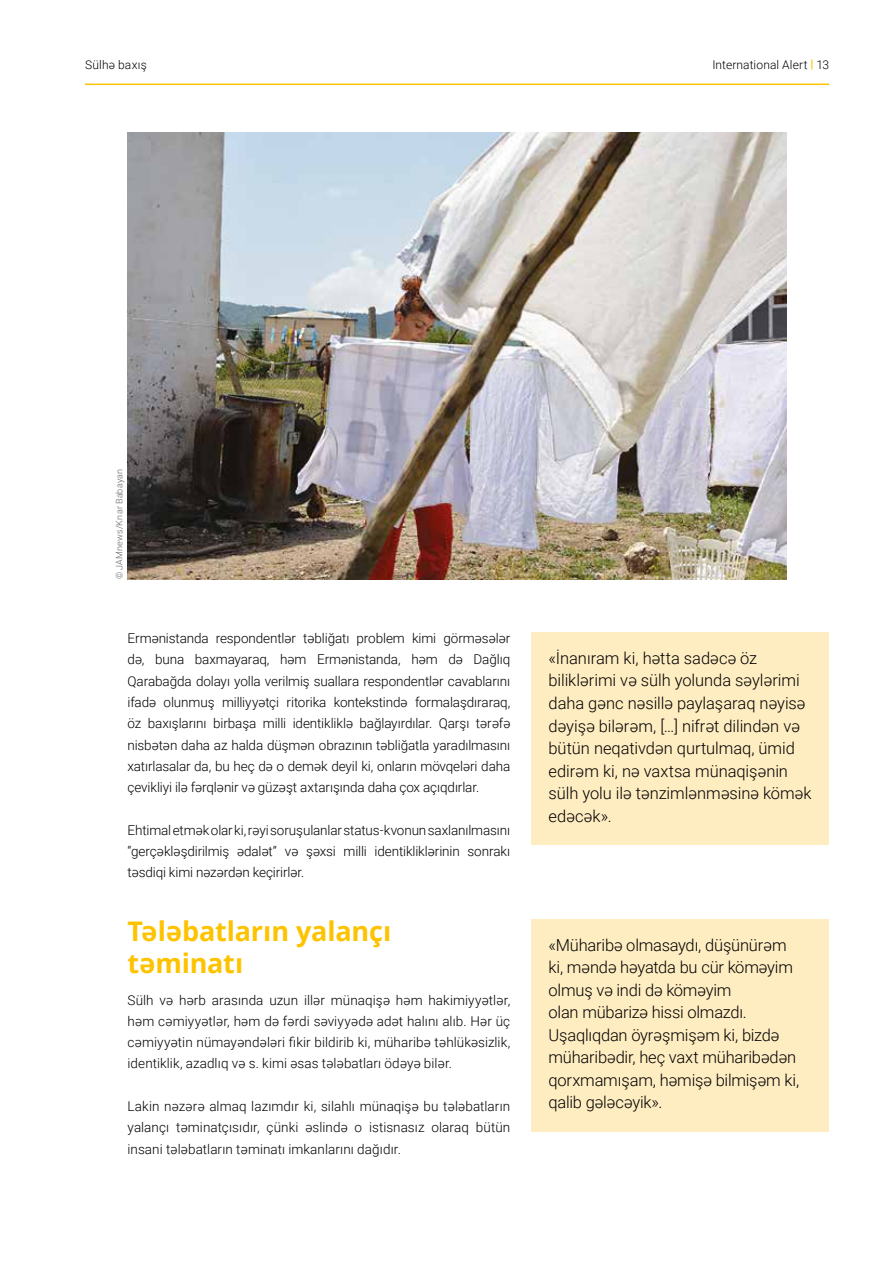
<style>
.page{position:relative;width:893px;height:1263px;background:#fff}
.page>*{position:absolute;margin:0;border:0;box-sizing:border-box;transform-origin:0 0}
.t1{font:700 27px/32px "Noto Sans";letter-spacing:-.005em;color:#fdc300}
.t2{font:300 16.5px/22.5px "Roboto";letter-spacing:-.005em;color:#000}
.t3{font:300 13.5px/21.3px "Roboto";color:#000;text-align:justify}
.t4{font:300 12px "Roboto";letter-spacing:.01em;color:#000}
.t5{font:300 9px "Roboto";letter-spacing:.02em;color:#646363}
.s1{font-weight:700;color:#fdc300}
</style>
<div class="page">
<div style="left:531px;top:633px;width:298px;height:212px;background:#ffedc2"></div>
<img style="left:127px;top:133px;width:660px;height:446px">
<div style="left:531px;top:919px;width:298px;height:213px;background:#ffedc2"></div>
<hr style="left:85px;top:84px;width:744px;height:1px;background:#fdc300">
<p class="t4" style="left:85px;top:56px;width:63px">Sülhə baxış</p>
<p class="t4" style="left:712px;top:56px;width:118px">International Alert <span class="s1">|</span> 13</p>
<p class="t5" style="left:113px;top:579px;width:112px;rotate:-90deg">© JAMnews/Knar Babayan</p>
<p class="t3" style="left:128px;top:627px;width:384px">Ermənistanda respondentlər təbliğatı problem kimi görməsələr də, buna baxmayaraq, həm Ermənistanda, həm də Dağlıq Qarabağda dolayı yolla verilmiş suallara respondentlər cavablarını ifadə olunmuş milliyyətçi ritorika kontekstində formalaşdıraraq, öz baxışlarını birbaşa milli identikliklə bağlayırdılar. Qarşı tərəfə nisbətən daha az halda düşmən obrazının təbliğatla yaradılmasını xatırlasalar da, bu heç də o demək deyil ki, onların mövqeləri daha çevikliyi ilə fərqlənir və güzəşt axtarışında daha çox açıqdırlar.</p>
<p class="t3" style="left:128px;top:819px;width:384px">Ehtimal etmək olar ki, rəyi soruşulanlar status-kvonun saxlanılmasını “gerçəkləşdirilmiş ədalət” və şəxsi milli identikliklərinin sonrakı təsdiqi kimi nəzərdən keçirirlər.</p>
<h1 class="t1" style="left:128px;top:916px;width:265px">Tələbatların yalançı təminatı</h1>
<p class="t3" style="left:128px;top:989px;width:384px">Sülh və hərb arasında uzun illər münaqişə həm hakimiyyətlər, həm cəmiyyətlər, həm də fərdi səviyyədə adət halını alıb. Hər üç cəmiyyətin nümayəndələri fikir bildirib ki, müharibə təhlükəsizlik, identiklik, azadlıq və s. kimi əsas tələbatları ödəyə bilər.</p>
<p class="t3" style="left:128px;top:1095px;width:384px">Lakin nəzərə almaq lazımdır ki, silahlı münaqişə bu tələbatların yalançı təminatçısıdır, çünki əslində o istisnasız olaraq bütün insani tələbatların təminatı imkanlarını dağıdır.</p>
<p class="t2" style="left:549px;top:646px;width:265px">«İnanıram ki, hətta sadəcə öz biliklərimi və sülh yolunda səylərimi daha gənc nəsillə paylaşaraq nəyisə dəyişə bilərəm, […] nifrət dilindən və bütün neqativdən qurtulmaq, ümid edirəm ki, nə vaxtsa münaqişənin sülh yolu ilə tənzimlənməsinə kömək edəcək».</p>
<p class="t2" style="left:549px;top:933px;width:252px">«Müharibə olmasaydı, düşünürəm ki, məndə həyatda bu cür köməyim olmuş və indi də köməyim<br>olan mübarizə hissi olmazdı.<br>Uşaqlıqdan öyrəşmişəm ki, bizdə müharibədir, heç vaxt müharibədən qorxmamışam, həmişə bilmişəm ki, qalib gələcəyik».</p>
</div>
